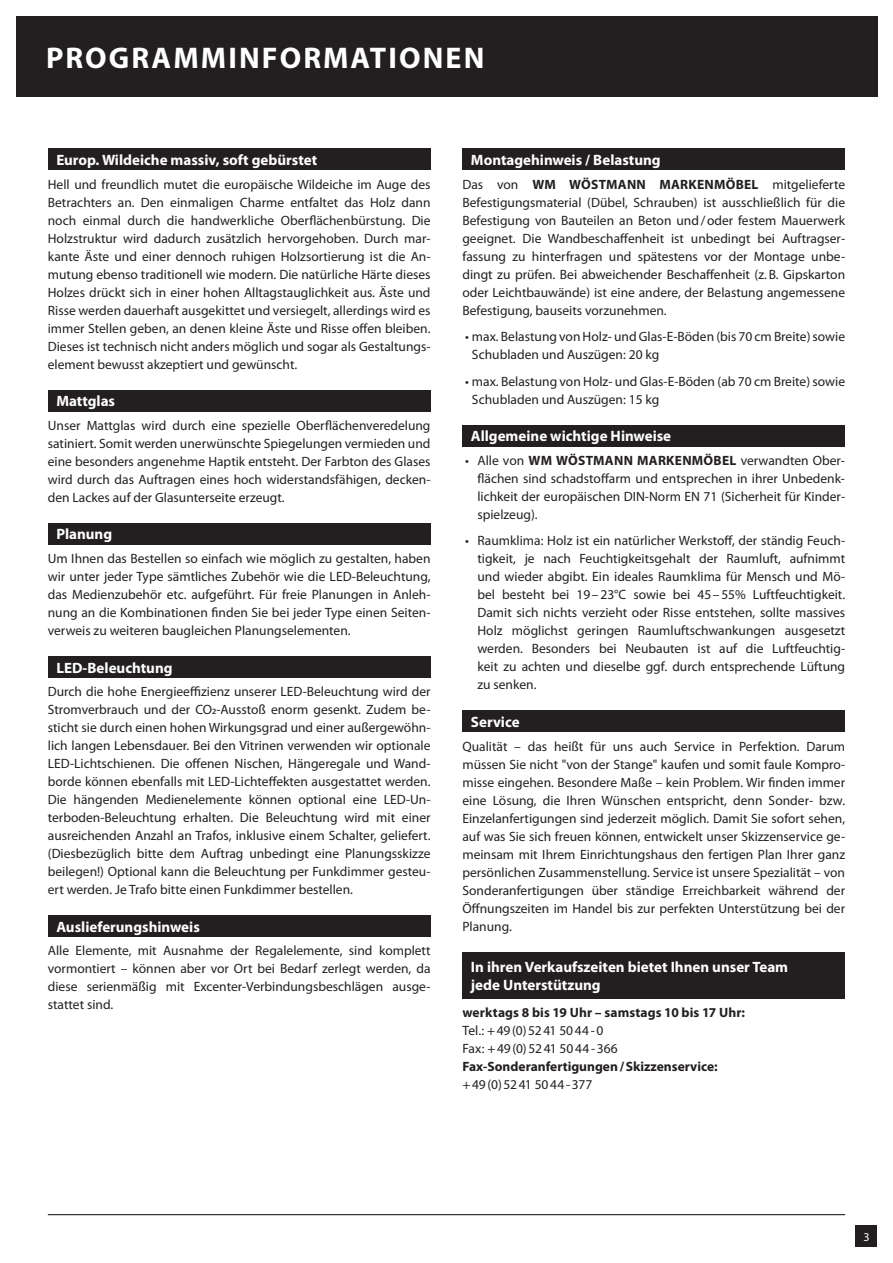
<style>
.page{position:relative;width:893px;height:1263px;background:#fff}
.page>*{position:absolute;margin:0;border:0;box-sizing:border-box;transform-origin:0 0}
.t1{font:700 30px "Myriad Pro";letter-spacing:.07em;color:#fff}
.t2{font:700 15px/18px "Myriad Pro";color:#fff}
.t3{font:13.5px/18px "Myriad Pro";color:#231f20;text-align:justify}
.t4{font:700 13.5px "Myriad Pro";color:#231f20}
.t5{font:12px "Myriad Pro";color:#fff}
.s1{font-weight:700}
</style>
<div class="page">
<hr style="left:48px;top:1214px;width:797px;height:1px;background:#231f20">
<div style="left:856px;top:1226px;width:21px;height:21px;background:#231f20"></div>
<div style="left:16px;top:16px;width:861px;height:81px;background:#231f20"></div>
<div style="left:462px;top:149px;width:383px;height:21px;background:#231f20"></div>
<div style="left:462px;top:711px;width:383px;height:21px;background:#231f20"></div>
<div style="left:462px;top:952px;width:383px;height:47px;background:#231f20"></div>
<div style="left:48px;top:656px;width:383px;height:22px;background:#231f20"></div>
<div style="left:48px;top:915px;width:383px;height:22px;background:#231f20"></div>
<div style="left:48px;top:523px;width:383px;height:21px;background:#231f20"></div>
<div style="left:48px;top:149px;width:383px;height:21px;background:#231f20"></div>
<div style="left:462px;top:425px;width:383px;height:21px;background:#231f20"></div>
<div style="left:48px;top:390px;width:383px;height:21px;background:#231f20"></div>
<h1 class="t1" style="left:46px;top:38px;width:440px">PROGRAMMINFORMATIONEN</h1>
<p class="t2" style="left:56px;top:151px;width:262px">Europ. Wildeiche massiv, soft gebürstet</p>
<p class="t3" style="left:48px;top:175px;width:384px">Hell und freundlich mutet die europäische Wildeiche im Auge des Betrachters an. Den einmaligen Charme entfaltet das Holz dann noch einmal durch die handwerkliche Oberflächenbürstung. Die Holzstruktur wird dadurch zusätzlich hervorgehoben. Durch mar&shy;kante Äste und einer dennoch ruhigen Holzsortierung ist die An&shy;mutung ebenso traditionell wie modern. Die natürliche Härte dieses Holzes drückt sich in einer hohen Alltagstauglichkeit aus. Äste und Risse werden dauerhaft ausgekittet und versiegelt, allerdings wird es immer Stellen geben, an denen kleine Äste und Risse offen bleiben.<br>Dieses ist technisch nicht anders möglich und sogar als Gestaltungs&shy;element bewusst akzeptiert und gewünscht.</p>
<p class="t2" style="left:56px;top:392px;width:60px">Mattglas</p>
<p class="t3" style="left:48px;top:416px;width:384px">Unser Mattglas wird durch eine spezielle Oberflächenveredelung satiniert. Somit werden unerwünschte Spiegelungen vermieden und eine besonders angenehme Haptik entsteht. Der Farbton des Glases wird durch das Auftragen eines hoch widerstandsfähigen, decken&shy;den Lackes auf der Glasunterseite erzeugt.</p>
<p class="t2" style="left:56px;top:525px;width:57px">Planung</p>
<p class="t3" style="left:48px;top:549px;width:384px">Um Ihnen das Bestellen so einfach wie möglich zu gestalten, haben wir unter jeder Type sämtliches Zubehör wie die LED-Beleuchtung, das Medienzubehör etc. aufgeführt. Für freie Planungen in Anleh&shy;nung an die Kombinationen finden Sie bei jeder Type einen Seiten&shy;verweis zu weiteren baugleichen Planungselementen.</p>
<p class="t2" style="left:56px;top:658px;width:118px">LED-Beleuchtung</p>
<p class="t3" style="left:48px;top:682px;width:384px">Durch die hohe Energieeffizienz unserer LED-Beleuchtung wird der Stromverbrauch und der CO2-Ausstoß enorm gesenkt. Zudem be&shy;sticht sie durch einen hohen Wirkungsgrad und einer außergewöhn&shy;lich langen Lebensdauer. Bei den Vitrinen verwenden wir optionale LED-Lichtschienen. Die offenen Nischen, Hängeregale und Wand&shy;borde können ebenfalls mit LED-Lichteffekten ausgestattet werden.<br>Die hängenden Medienelemente können optional eine LED-Un&shy;terboden-Beleuchtung erhalten. Die Beleuchtung wird mit einer ausreichenden Anzahl an Trafos, inklusive einem Schalter, geliefert. (Diesbezüglich bitte dem Auftrag unbedingt eine Planungsskizze beilegen!) Optional kann die Beleuchtung per Funkdimmer gesteu&shy;ert werden. Je Trafo bitte einen Funkdimmer bestellen.</p>
<p class="t2" style="left:56px;top:917px;width:145px">Auslieferungshinweis</p>
<p class="t3" style="left:48px;top:942px;width:384px">Alle Elemente, mit Ausnahme der Regalelemente, sind komplett vormontiert – können aber vor Ort bei Bedarf zerlegt werden, da diese serienmäßig mit Excenter-Verbindungsbeschlägen ausge&shy;stattet sind.</p>
<p class="t2" style="left:471px;top:151px;width:191px">Montagehinweis / Belastung</p>
<p class="t3" style="left:462px;top:175px;width:384px">Das von <span class="s1">WM WÖSTMANN MARKENMÖBEL</span> mitgelieferte Befestigungsmaterial (Dübel, Schrauben) ist ausschließlich für die Befestigung von Bauteilen an Beton und/oder festem Mauerwerk geeignet. Die Wandbeschaffenheit ist unbedingt bei Auftragser&shy;fassung zu hinterfragen und spätestens vor der Montage unbe&shy;dingt zu prüfen. Bei abweichender Beschaffenheit (z.B. Gipskarton oder Leichtbauwände) ist eine andere, der Belastung angemessene Befestigung, bauseits vorzunehmen.</p>
<p class="t3" style="left:472px;top:327px;width:375px;text-indent:-7px">• max. Belastung von Holz- und Glas-E-Böden (bis 70 cm Breite) sowie<br>Schubladen und Auszügen: 20 kg</p>
<p class="t3" style="left:472px;top:372px;width:375px;text-indent:-7px">• max. Belastung von Holz- und Glas-E-Böden (ab 70 cm Breite) sowie<br>Schubladen und Auszügen: 15 kg</p>
<p class="t2" style="left:471px;top:427px;width:202px">Allgemeine wichtige Hinweise</p>
<p class="t3" style="left:477px;top:451px;width:369px;text-indent:-12px">• Alle von <span class="s1">WM WÖSTMANN MARKENMÖBEL</span> verwandten Ober&shy;flächen sind schadstoffarm und entsprechen in ihrer Unbedenk&shy;lichkeit der europäischen DIN-Norm EN 71 (Sicherheit für Kinder&shy;spielzeug).</p>
<p class="t3" style="left:477px;top:532px;width:369px;text-indent:-12px">• Raumklima: Holz ist ein natürlicher Werkstoff, der ständig Feuch&shy;tigkeit, je nach Feuchtigkeitsgehalt der Raumluft, aufnimmt und wieder abgibt. Ein ideales Raumklima für Mensch und Mö&shy;bel besteht bei 19–23°C sowie bei 45–55% Luftfeuchtigkeit.<br>Damit sich nichts verzieht oder Risse entstehen, sollte massives Holz möglichst geringen Raumluftschwankungen ausgesetzt werden. Besonders bei Neubauten ist auf die Luftfeuchtig&shy;keit zu achten und dieselbe ggf. durch entsprechende Lüftung zu senken.</p>
<p class="t2" style="left:471px;top:712px;width:50px">Service</p>
<p class="t3" style="left:462px;top:737px;width:384px">Qualität – das heißt für uns auch Service in Perfektion. Darum müssen Sie nicht "von der Stange" kaufen und somit faule Kompro&shy;misse eingehen. Besondere Maße – kein Problem. Wir finden immer eine Lösung, die Ihren Wünschen entspricht, denn Sonder- bzw.<br>Einzelanfertigungen sind jederzeit möglich. Damit Sie sofort sehen, auf was Sie sich freuen können, entwickelt unser Skizzenservice ge&shy;meinsam mit Ihrem Einrichtungshaus den fertigen Plan Ihrer ganz persönlichen Zusammenstellung. Service ist unsere Spezialität – von Sonderanfertigungen über ständige Erreichbarkeit während der Öffnungszeiten im Handel bis zur perfekten Unterstützung bei der Planung.</p>
<p class="t2" style="left:471px;top:957px;width:319px">In ihren Verkaufszeiten bietet Ihnen unser Team jede Unterstützung</p>
<p class="t4" style="left:462px;top:1004px;width:284px">werktags 8 bis 19 Uhr – samstags 10 bis 17 Uhr:</p>
<p class="t3" style="left:462px;top:1021px;width:157px">Tel.: +49(0)5241 5044-0<br>Fax: +49(0)5241 5044-366</p>
<p class="t4" style="left:462px;top:1058px;width:257px">Fax-Sonderanfertigungen/Skizzenservice:</p>
<p class="t3" style="left:462px;top:1075px;width:131px">+49(0)5241 5044-377</p>
<p class="t5" style="left:863px;top:1229px;width:8px">3</p>
</div>
